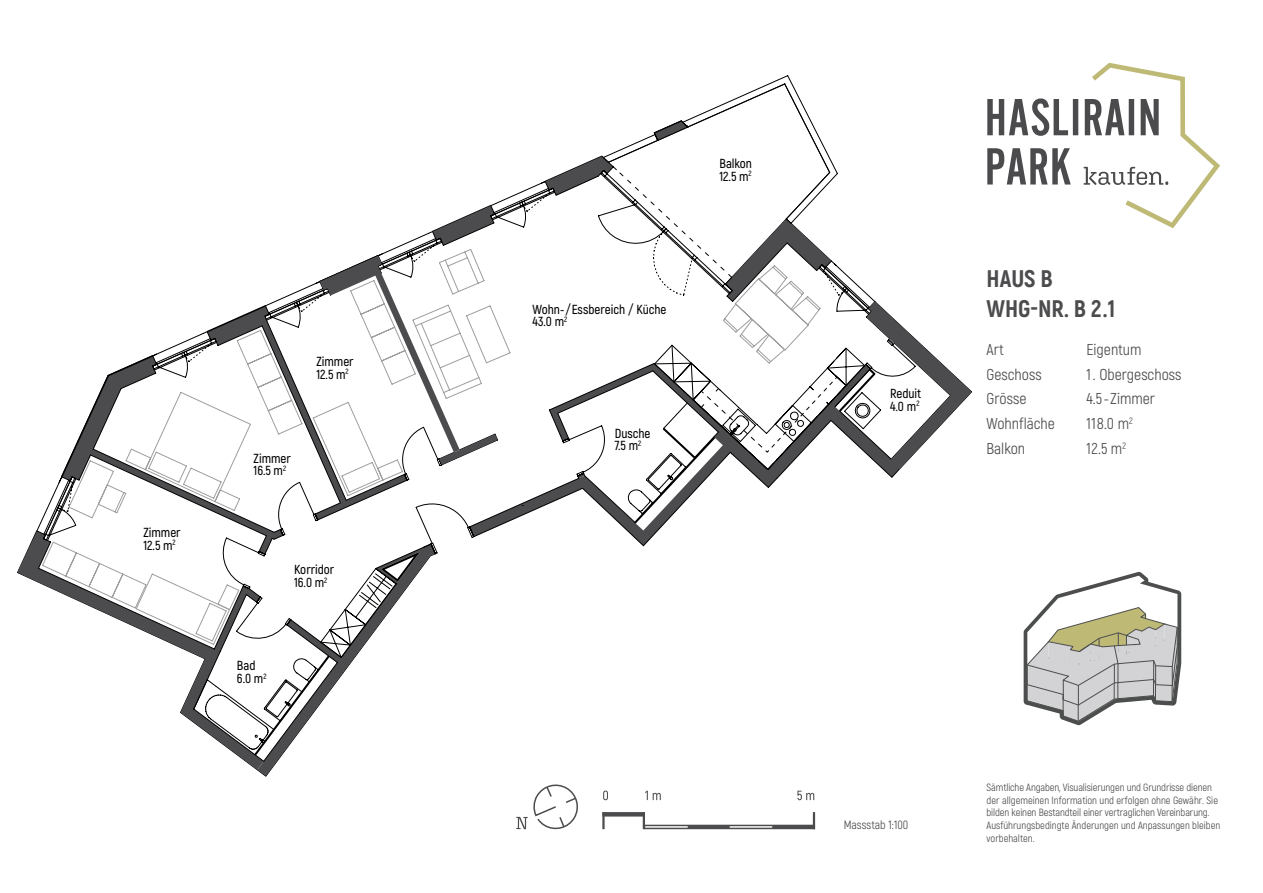
<style>
.page{position:relative;width:1263px;height:893px;background:#fff}
.page>*{position:absolute;margin:0;border:0;box-sizing:border-box;transform-origin:0 0}
.t1{font:800 24px/30px "Akrobat";color:#4c4b4e}
.t2{font:15.75px "Akrobat";color:#4c4b4e}
.t3{font:600 13.2px/12.8px "Akrobat";color:#000}
.t4{font:12px "Akrobat";color:#4c4b4e}
.t5{font:10.5px/12.8px "Akrobat";color:#4c4b4e}
</style>
<div class="page">
<svg style="left:987px;top:63px;width:233px;height:165px"></svg>
<div style="left:602px;top:812px;width:43px;height:5px;background:#4c4b4e"></div>
<hr style="left:644px;top:825px;width:171px;height:4px;background:#4c4b4e">
<svg style="left:643px;top:817px;width:2px;height:12px"></svg>
<hr style="left:602px;top:812px;width:3px;height:17px;background:#4c4b4e">
<svg style="left:813px;top:812px;width:2px;height:13px"></svg>
<svg style="left:603px;top:790px;width:211px;height:10px"></svg>
<hr style="left:645px;top:826px;width:43px;height:2px;background:#fff">
<hr style="left:730px;top:826px;width:42px;height:2px;background:#fff">
<svg style="left:17px;top:531px;width:19px;height:51px"></svg>
<svg style="left:417px;top:83px;width:421px;height:155px"></svg>
<svg style="left:498px;top:344px;width:161px;height:203px"></svg>
<svg style="left:632px;top:218px;width:339px;height:312px"></svg>
<svg style="left:36px;top:254px;width:462px;height:522px"></svg>
<svg style="left:516px;top:784px;width:62px;height:46px"></svg>
<svg style="left:1024px;top:572px;width:157px;height:153px"></svg>
<p class="t3" style="left:143px;top:526px;width:39px">Zimmer<br>12.5 m<sup>2</sup></p>
<p class="t3" style="left:316px;top:355px;width:39px">Zimmer<br>12.5 m<sup>2</sup></p>
<p class="t3" style="left:254px;top:452px;width:39px">Zimmer<br>16.5 m<sup>2</sup></p>
<p class="t3" style="left:294px;top:563px;width:42px">Korridor<br>16.0 m<sup>2</sup></p>
<p class="t3" style="left:237px;top:659px;width:31px">Bad<br>6.0 m<sup>2</sup></p>
<p class="t3" style="left:533px;top:302px;width:135px">Wohn- / Essbereich / Küche<br>43.0 m<sup>2</sup></p>
<p class="t3" style="left:615px;top:427px;width:37px">Dusche<br>7.5 m<sup>2</sup></p>
<p class="t3" style="left:719px;top:157px;width:34px">Balkon<br>12.5 m<sup>2</sup></p>
<p class="t3" style="left:890px;top:387px;width:33px">Reduit<br>4.0 m<sup>2</sup></p>
<h1 class="t1" style="left:986px;top:264px;width:130px">HAUS B<br>WHG-NR. B 2.1</h1>
<h2 class="t2" style="left:986px;top:340px;width:19px">Art</h2>
<h2 class="t2" style="left:1086px;top:340px;width:57px">Eigentum</h2>
<h2 class="t2" style="left:986px;top:365px;width:57px">Geschoss</h2>
<h2 class="t2" style="left:1086px;top:365px;width:96px">1. Obergeschoss</h2>
<h2 class="t2" style="left:986px;top:389px;width:41px">Grösse</h2>
<h2 class="t2" style="left:1086px;top:389px;width:70px">4.5-Zimmer</h2>
<h2 class="t2" style="left:986px;top:414px;width:70px">Wohnfläche</h2>
<h2 class="t2" style="left:1086px;top:414px;width:48px">118.0 m<sup>2</sup></h2>
<h2 class="t2" style="left:986px;top:439px;width:40px">Balkon</h2>
<h2 class="t2" style="left:1086px;top:439px;width:41px">12.5 m<sup>2</sup></h2>
<p class="t4" style="left:844px;top:818px;width:66px">Massstab 1:100</p>
<p class="t5" style="left:986px;top:781px;width:235px">Sämtliche Angaben, Visualisierungen und Grundrisse dienen der allgemeinen Information und erfolgen ohne Gewähr. Sie bilden keinen Bestandteil einer vertraglichen Vereinbarung.<br>Ausführungsbedingte Änderungen und Anpassungen bleiben vorbehalten.</p>
</div>
